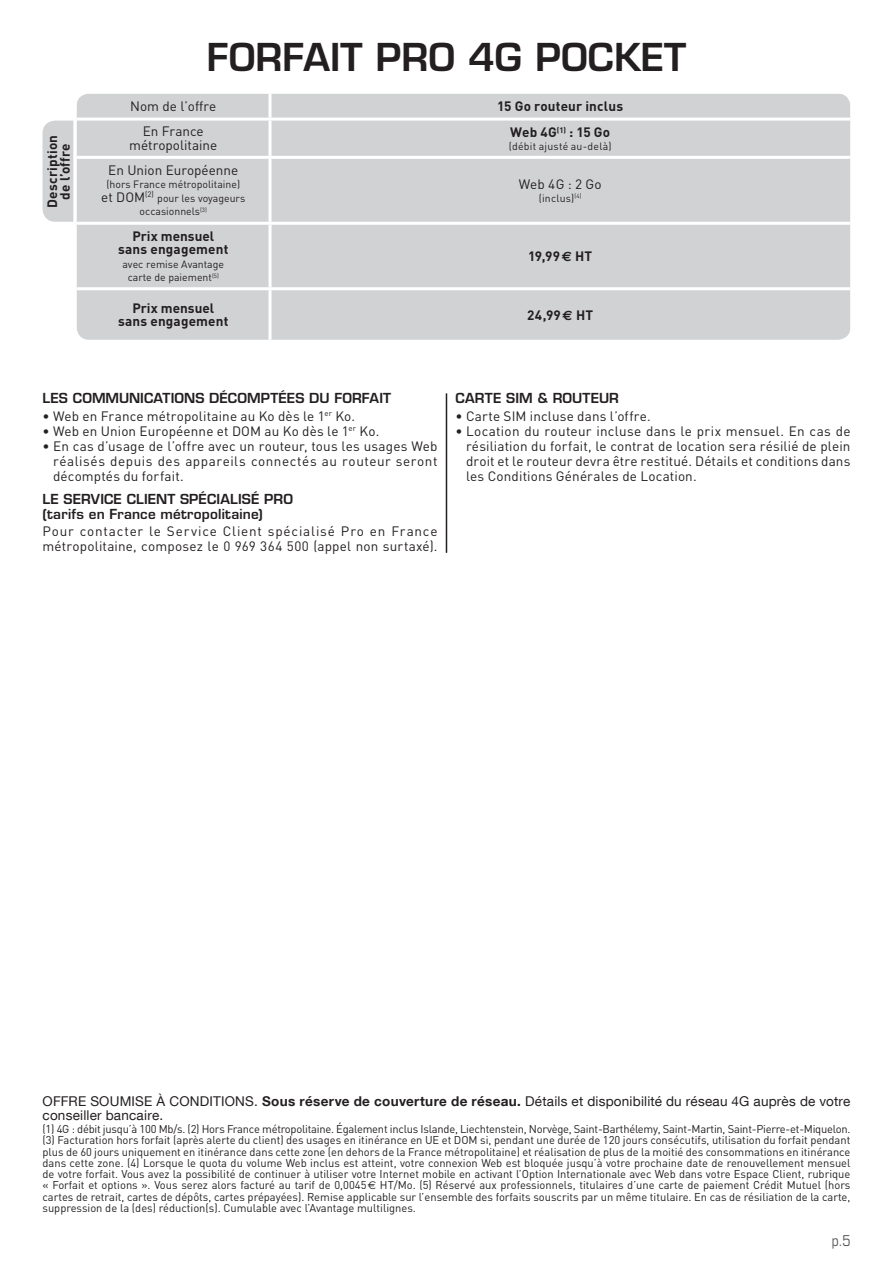
<style>
.page{position:relative;width:893px;height:1263px;background:#fff}
.page>*{position:absolute;margin:0;border:0;box-sizing:border-box;transform-origin:0 0}
.t1{font:600 37.5px "Eurostile LT Std";color:#231f20}
.t2{font:condensed 15px "Eurostile LT Std";color:#57585a}
.t3{font:13.5px/15px "DIN";letter-spacing:.01em;color:#231f20;text-align:justify}
.t4{font:13.5px/13.5px "Helvetica Neue LT Com";letter-spacing:.015em;color:#231f20}
.t5{font:700 13.5px/13.5px "DIN";letter-spacing:.01em;color:#231f20;text-align:center}
.t6{font:600 13.5px/15px "Eurostile LT Std";letter-spacing:.01em;color:#231f20}
.t7{font:13.5px/15px "DIN";letter-spacing:.05em;color:#231f20}
.t8{font:11.25px/11.2px "DIN";color:#231f20;text-align:justify}
.t9{font:10.5px/13.5px "DIN";color:#231f20;text-align:center}
.t10{font:10.5px "DIN";letter-spacing:.02em;color:#231f20}
.s1{font-size:13.5px}
.s2{font-family:"Euro Sans"}
.s3{font-weight:700}
</style>
<div class="page">
<hr style="left:446px;top:393px;width:1px;height:160px;background:#231f20">
<div style="left:77px;top:94px;width:773px;height:246px;background:#d1d2d4"></div>
<svg style="left:268px;top:94px;width:4px;height:24px"></svg>
<hr style="left:77px;top:118px;width:193px;height:3px;background:#fff">
<hr style="left:270px;top:118px;width:580px;height:3px;background:#fff">
<svg style="left:268px;top:121px;width:4px;height:35px"></svg>
<hr style="left:77px;top:156px;width:193px;height:3px;background:#fff">
<hr style="left:270px;top:156px;width:580px;height:3px;background:#fff">
<svg style="left:268px;top:159px;width:4px;height:63px"></svg>
<hr style="left:77px;top:222px;width:193px;height:3px;background:#fff">
<hr style="left:270px;top:222px;width:580px;height:3px;background:#fff">
<svg style="left:268px;top:225px;width:4px;height:62px"></svg>
<hr style="left:77px;top:287px;width:193px;height:3px;background:#fff">
<hr style="left:270px;top:287px;width:580px;height:3px;background:#fff">
<svg style="left:268px;top:290px;width:4px;height:50px"></svg>
<div style="left:43px;top:121px;width:30px;height:101px;background:#d1d2d4"></div>
<p class="t5" style="left:45px;top:208px;width:74px;line-height:12.8px;rotate:-90deg">Description de l’offre</p>
<h1 class="t1" style="left:207px;top:33px;width:481px">FORFAIT PRO 4G POCKET</h1>
<p class="t3" style="left:130px;top:98px;width:88px">Nom de l’offre</p>
<p class="t5" style="left:497px;top:99px;width:127px">15 Go routeur inclus</p>
<p class="t3" style="left:129px;top:124px;width:90px;line-height:13.5px;text-align:center">En France métropolitaine</p>
<p class="t5" style="left:510px;top:125px;width:102px">Web 4G<sup>(1)</sup> : 15 Go</p>
<p class="t10" style="left:509px;top:139px;width:104px">(débit ajusté au-delà)</p>
<p class="t3" style="left:108px;top:162px;width:131px">En Union Européenne</p>
<p class="t9" style="left:101px;top:178px;width:145px">(hors France métropolitaine) <span class="s1">et DOM</span><sup>(2)</sup> pour les voyageurs occasionnels<sup>(3)</sup></p>
<p class="t3" style="left:519px;top:176px;width:85px">Web 4G : 2 Go</p>
<p class="t9" style="left:539px;top:191px;width:44px">(inclus)<sup>(4)</sup></p>
<p class="t5" style="left:118px;top:228px;width:112px">Prix mensuel sans engagement</p>
<p class="t9" style="left:122px;top:257px;width:103px">avec remise Avantage carte de paiement<sup>(5)</sup></p>
<p class="t5" style="left:528px;top:249px;width:66px">19,99<span class="s2">€</span> HT</p>
<p class="t5" style="left:118px;top:301px;width:112px">Prix mensuel sans engagement</p>
<p class="t5" style="left:527px;top:307px;width:68px">24,99<span class="s2">€</span> HT</p>
<p class="t6" style="left:43px;top:391px;width:350px">LES COMMUNICATIONS DÉCOMPTÉES DU FORFAIT</p>
<p class="t3" style="left:43px;top:408px;width:314px">• Web en France métropolitaine au Ko dès le 1<sup>er</sup> Ko.</p>
<p class="t3" style="left:43px;top:423px;width:338px">• Web en Union Européenne et DOM au Ko dès le 1<sup>er</sup> Ko.</p>
<p class="t3" style="left:53px;top:438px;width:386px;text-indent:-11px">• En cas d’usage de l’offre avec un routeur, tous les usages Web réalisés depuis des appareils connectés au routeur seront décomptés du forfait.</p>
<p class="t6" style="left:43px;top:492px;width:252px">LE SERVICE CLIENT SPÉCIALISÉ PRO (tarifs en France métropolitaine)</p>
<p class="t7" style="left:43px;top:524px;width:396px">Pour contacter le Service Client spécialisé Pro en France métropolitaine, composez le 0 969 364 500 (appel non surtaxé).</p>
<p class="t6" style="left:455px;top:391px;width:165px">CARTE SIM &amp; ROUTEUR</p>
<p class="t3" style="left:455px;top:408px;width:197px">• Carte SIM incluse dans l’offre.</p>
<p class="t3" style="left:466px;top:423px;width:386px;text-indent:-11px">• Location du routeur incluse dans le prix mensuel. En cas de résiliation du forfait, le contrat de location sera résilié de plein droit et le routeur devra être restitué. Détails et conditions dans les Conditions Générales de Location.</p>
<p class="t4" style="left:43px;top:1094px;width:809px">OFFRE SOUMISE À CONDITIONS. <span class="s3">Sous réserve de couverture de réseau.</span> Détails et disponibilité du réseau 4G auprès de votre conseiller bancaire.</p>
<p class="t8" style="left:43px;top:1123px;width:809px">(1) 4G : débit jusqu’à 100 Mb/s. (2) Hors France métropolitaine. Également inclus Islande, Liechtenstein, Norvège, Saint-Barthélemy, Saint-Martin, Saint-Pierre-et-Miquelon. (3) Facturation hors forfait (après alerte du client) des usages en itinérance en UE et DOM si, pendant une durée de 120 jours consécutifs, utilisation du forfait pendant plus de 60 jours uniquement en itinérance dans cette zone (en dehors de la France métropolitaine) et réalisation de plus de la moitié des consommations en itinérance dans cette zone. (4) Lorsque le quota du volume Web inclus est atteint, votre connexion Web est bloquée jusqu’à votre prochaine date de renouvellement mensuel de votre forfait. Vous avez la possibilité de continuer à utiliser votre Internet mobile en activant l’Option Internationale avec Web dans votre Espace Client, rubrique « Forfait et options ». Vous serez alors facturé au tarif de 0,0045<span class="s2">€</span> HT/Mo. (5) Réservé aux professionnels, titulaires d’une carte de paiement Crédit Mutuel (hors cartes de retrait, cartes de dépôts, cartes prépayées). Remise applicable sur l’ensemble des forfaits souscrits par un même titulaire. En cas de résiliation de la carte, suppression de la (des) réduction(s). Cumulable avec l’Avantage multilignes.</p>
<h2 class="t2" style="left:832px;top:1231px;width:20px">p.5</h2>
</div>
